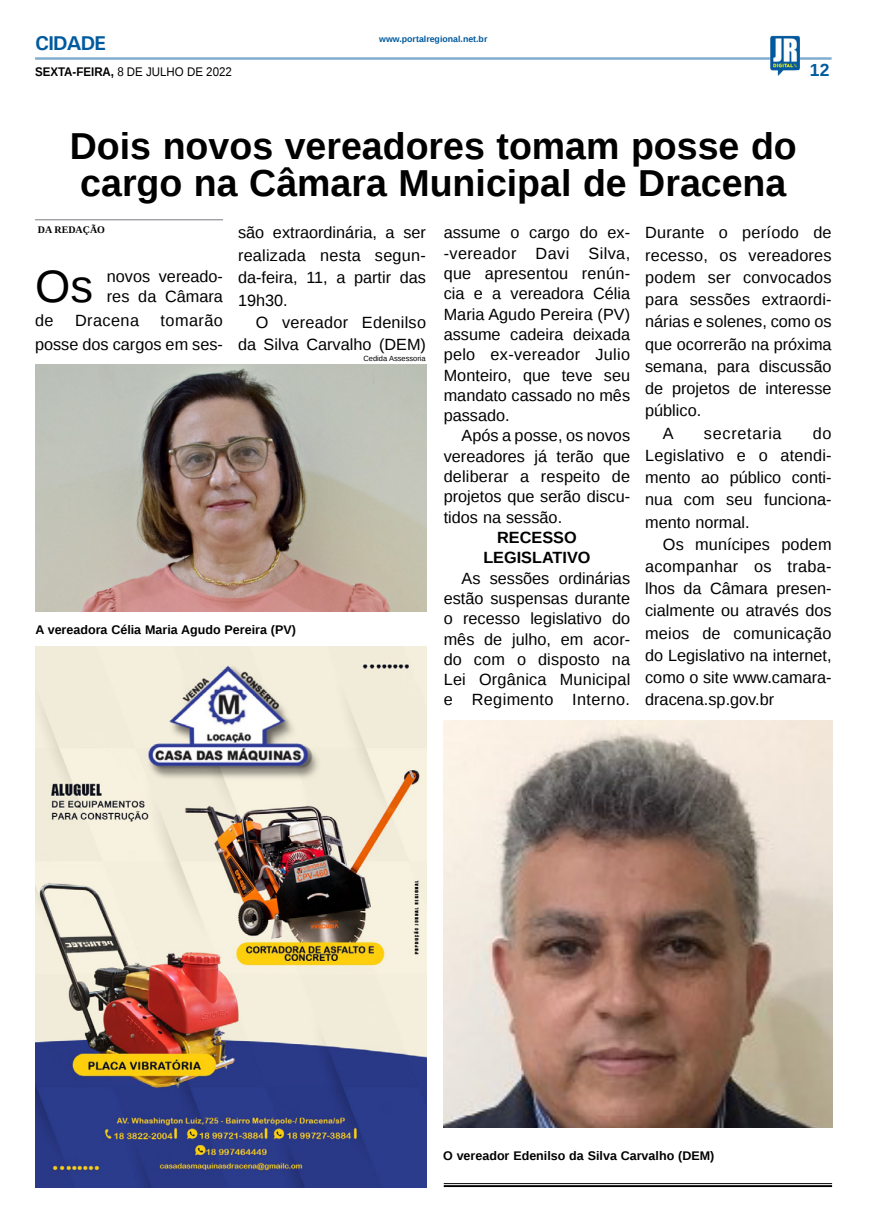
<style>
.page{position:relative;width:869px;height:1223px;background:#fff}
.page>*{position:absolute;margin:0;border:0;box-sizing:border-box;transform-origin:0 0}
.MATÉRIA{font:45.38px "Liberation Sans";color:#000}
.TÍTULO{font:700 37.5px/37.5px "Liberation Sans";color:#000}
.TITULO_PG{font:700 20px "Univers";letter-spacing:-.04em;color:#005a9e}
.TÍTULO-2{font:700 17.5px "Liberation Sans";color:#005a9e}
.MATÉRIA-2{font:16.25px/20.2px "Liberation Sans";color:#000;text-align:justify}
.MATÉRIA-3{font:700 16.25px/20.2px "Liberation Sans";color:#000;text-align:center}
.MATÉRIA-4{font:16.25px "Liberation Sans";letter-spacing:.045em;color:#000}
.MATÉRIA-5{font:16.25px "Liberation Sans";letter-spacing:.025em;color:#000}
.LEGENDA{font:700 12.5px "Liberation Sans";color:#000}
.DATA_PG{font:12.5px "Liberation Sans";color:#000;scale:.92 1}
.CRÉDITO_NOME{font:700 10px "Liberation Serif";color:#000}
.DATA_PG-2{font:700 8.75px "Liberation Sans";color:#005a9e}
.CRÉDITO_FOTO{font:7.5px "Liberation Sans";color:#000}
.s1{font-weight:700}
</style>
<div class="page">
<hr style="left:35px;top:57px;width:796px;height:3px;background:#005a9e">
<img style="left:769px;top:36px;width:30px;height:40px">
<hr style="left:443px;top:1183px;width:388px;height:1px;background:#000">
<hr style="left:443px;top:1185px;width:388px;height:2px;background:#000">
<img style="left:35px;top:647px;width:391px;height:540px">
<img style="left:35px;top:364px;width:391px;height:247px">
<img style="left:443px;top:720px;width:388px;height:407px">
<hr style="left:35px;top:219px;width:188px;height:1px;background:#939598">
<p class="TITULO_PG" style="left:35px;top:31px;width:72px">CIDADE</p>
<p class="DATA_PG" style="left:35px;top:65px;width:215px"><span class="s1">SEXTA-FEIRA,</span> 8 DE JULHO DE 2022</p>
<p class="DATA_PG-2" style="left:379px;top:33px;width:110px">www.portalregional.net.br</p>
<p class="TÍTULO-2" style="left:809px;top:58px;width:21px">12</p>
<p class="TÍTULO" style="left:70px;top:126px;width:728px">Dois novos vereadores tomam posse do cargo na Câmara Municipal de Dracena</p>
<p class="CRÉDITO_NOME" style="left:38px;top:223px;width:69px">DA REDAÇÃO</p>
<p class="MATÉRIA" style="left:35px;top:260px;width:59px">Os</p>
<p class="MATÉRIA-2" style="left:107px;top:267px;width:118px">novos vereado&shy;res da Câmara</p>
<p class="MATÉRIA-2" style="left:35px;top:311px;width:20px">de</p>
<p class="MATÉRIA-5" style="left:75px;top:311px;width:66px">Dracena</p>
<p class="MATÉRIA-2" style="left:238px;top:222px;width:189px;line-height:22.4px">são extraordinária, a ser realizada nesta segun&shy;da-feira, 11, a partir das 19h30.</p>
<p class="MATÉRIA-2" style="left:238px;top:312px;width:189px;line-height:22.4px;text-align:right">O vereador Edenilso da Silva Carvalho (DEM)</p>
<p class="MATÉRIA-2" style="left:645px;top:222px;width:188px;line-height:22.2px">Durante o período de recesso, os vereadores podem ser convocados para sessões extraordi&shy;nárias e solenes, como os que ocorrerão na próxima semana, para discussão de projetos de interesse público.</p>
<p class="MATÉRIA-2" style="left:662px;top:423px;width:12px">A</p>
<p class="MATÉRIA-4" style="left:703px;top:424px;width:79px">secretaria</p>
<p class="MATÉRIA-2" style="left:443px;top:223px;width:188px">assume o cargo do ex--vereador Davi Silva, que apresentou renún&shy;cia e a vereadora Célia Maria Agudo Pereira (PV) assume cadeira deixada pelo ex-vereador Julio Monteiro, que teve seu mandato cassado no mês passado.</p>
<p class="MATÉRIA-2" style="left:443px;top:426px;width:188px;text-indent:18px">Após a posse, os novos vereadores já terão que deliberar a respeito de projetos que serão discu&shy;tidos na sessão.</p>
<p class="MATÉRIA-3" style="left:483px;top:527px;width:109px">RECESSO<br>LEGISLATIVO</p>
<p class="MATÉRIA-2" style="left:443px;top:568px;width:188px;text-indent:18px">As sessões ordinárias estão suspensas durante o recesso legislativo do mês de julho, em acor&shy;do com o disposto na Lei Orgânica Municipal e Regimento Interno.</p>
<p class="MATÉRIA-2" style="left:35px;top:309px;width:189px;line-height:24.2px;text-align:right">tomarão<br>posse dos cargos em ses-</p>
<p class="CRÉDITO_FOTO" style="left:363px;top:354px;width:64px">Cedida Assessoria</p>
<p class="MATÉRIA-2" style="left:645px;top:422px;width:188px;line-height:22.2px;text-indent:167px">do Legislativo e o atendi&shy;mento ao público conti&shy;nua com seu funciona&shy;mento normal.</p>
<p class="MATÉRIA-2" style="left:645px;top:533px;width:188px;line-height:22.2px;text-indent:18px">Os munícipes podem acompanhar os traba&shy;lhos da Câmara presen&shy;cialmente ou através dos meios de comunicação do Legislativo na internet, como o site www.camara&shy;dracena.sp.gov.br</p>
<p class="LEGENDA" style="left:35px;top:621px;width:262px">A vereadora Célia Maria Agudo Pereira (PV)</p>
<p class="LEGENDA" style="left:443px;top:1146px;width:272px">O vereador Edenilso da Silva Carvalho (DEM)</p>
</div>
